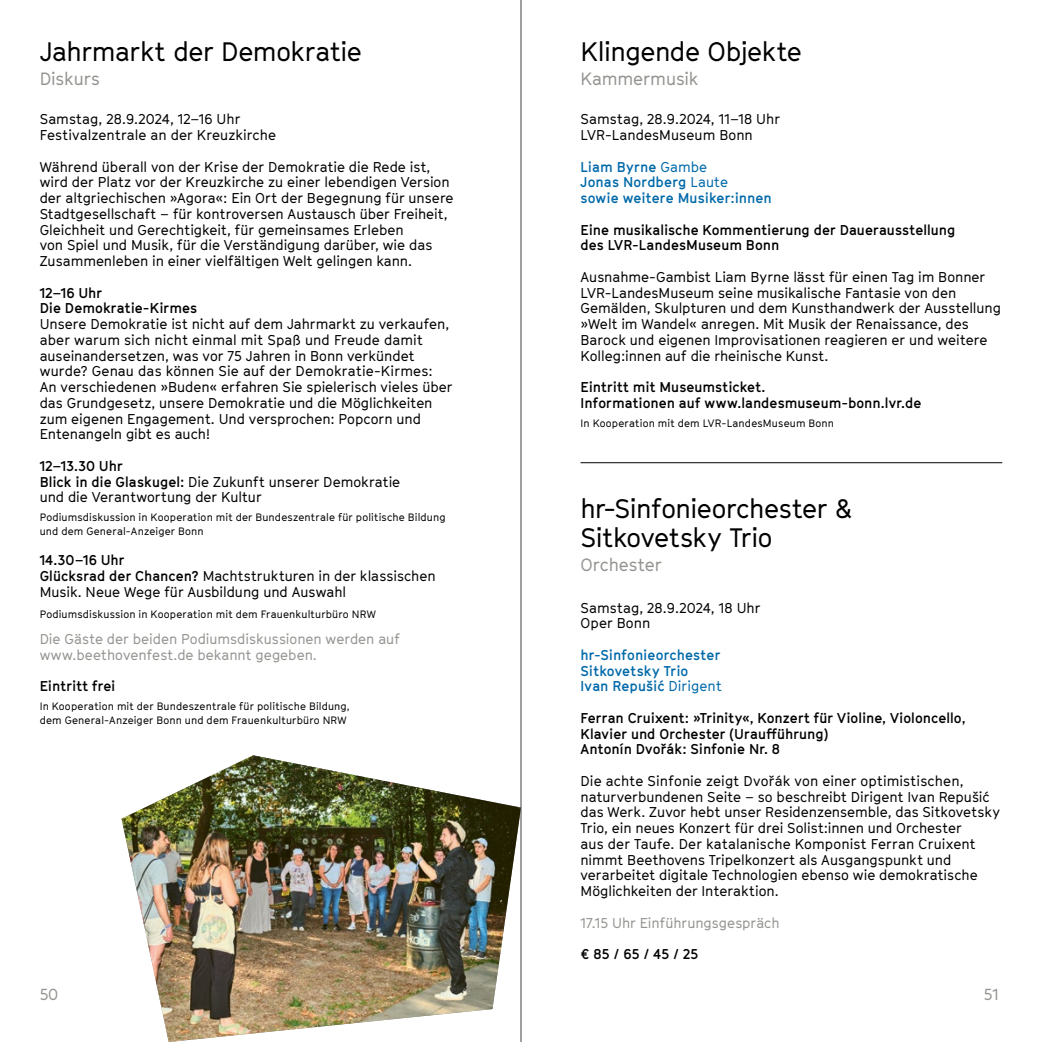
<style>
.page{position:relative;width:1042px;height:1042px;background:#fff}
.page>*{position:absolute;margin:0;border:0;box-sizing:border-box;transform-origin:0 0}
.Titel{font:26.25px/28.9px "GT Cinetype";letter-spacing:-.02em;color:#000}
.Untertitel{font:17.5px "GT Cinetype";letter-spacing:-.005em;color:#959490}
.t1{font:15.75px "GT Cinetype";color:#959490}
.Infos_2{font:14px/15.8px "GT Cinetype";color:#000}
.Infos{font:700 14px/15.8px "GT Cinetype";color:#000}
.Datum___Ort{font:14px/15.8px "GT Cinetype";letter-spacing:.005em;color:#000}
.Künstler_innnen{font:700 14px/15.8px "GT Cinetype";letter-spacing:.005em;color:#0069a9}
.Zusatz_Infos{font:14px/15.8px "GT Cinetype";letter-spacing:-.005em;color:#959490}
.Preis{font:700 14px/15.8px "GT Cinetype";letter-spacing:.005em;color:#000}
.Zusatz_klein{font:10.5px/14px "GT Cinetype";letter-spacing:.015em;color:#000}
.s1{font-weight:700}
.s2{font-weight:400}
</style>
<div class="page">
<hr style="left:580px;top:462px;width:422px;height:1px;background:#000">
<img style="left:122px;top:755px;width:399px;height:287px">
<hr style="left:521px;top:0;width:1px;height:1042px;background:#454343">
<p class="Titel" style="left:40px;top:37px;width:324px">Jahrmarkt der Demokratie</p>
<p class="Untertitel" style="left:40px;top:68px;width:62px">Diskurs</p>
<p class="Datum___Ort" style="left:40px;top:111px;width:238px">Samstag, 28.9.2024, 12–16 Uhr<br>Festivalzentrale an der Kreuzkirche</p>
<p class="Infos_2" style="left:40px;top:158px;width:415px">Während überall von der Krise der Demokratie die Rede ist, wird der Platz vor der Kreuzkirche zu einer lebendigen Version der altgriechischen »Agora«: Ein Ort der Begegnung für unsere Stadtgesellschaft – für kontroversen Austausch über Freiheit, Gleichheit und Gerechtigkeit, für gemeinsames Erleben<br>von Spiel und Musik, für die Verständigung darüber, wie das Zusammenleben in einer vielfältigen Welt gelingen kann.</p>
<p class="Infos_2" style="left:40px;top:284px;width:414px"><span class="s1">12–16 Uhr<br>Die Demokratie-Kirmes<br></span>Unsere Demokratie ist nicht auf dem Jahrmarkt zu verkaufen, aber warum sich nicht einmal mit Spaß und Freude damit auseinandersetzen, was vor 75 Jahren in Bonn verkündet wurde? Genau das können Sie auf der Demokratie-Kirmes:<br>An verschiedenen »Buden« erfahren Sie spielerisch vieles über das Grundgesetz, unsere Demokratie und die Möglichkeiten zum eigenen Engagement. Und versprochen: Popcorn und Entenangeln gibt es auch!</p>
<p class="Infos_2" style="left:40px;top:458px;width:362px"><span class="s1">12–13.30 Uhr<br>Blick in die Glaskugel:</span> Die Zukunft unserer Demokratie und die Verantwortung der Kultur</p>
<p class="Zusatz_klein" style="left:40px;top:510px;width:407px">Podiumsdiskussion in Kooperation mit der Bundeszentrale für politische Bildung und dem General-Anzeiger Bonn</p>
<p class="Infos_2" style="left:40px;top:552px;width:397px"><span class="s1">14.30–16 Uhr<br>Glücksrad der Chancen?</span> Machtstrukturen in der klassischen<br>Musik. Neue Wege für Ausbildung und Auswahl</p>
<p class="Zusatz_klein" style="left:40px;top:607px;width:338px">Podiumsdiskussion in Kooperation mit dem Frauenkulturbüro NRW</p>
<p class="Zusatz_Infos" style="left:40px;top:631px;width:362px">Die Gäste der beiden Podiumsdiskussionen werden auf www.beethovenfest.de bekannt gegeben.</p>
<p class="Preis" style="left:40px;top:678px;width:77px">Eintritt frei</p>
<p class="Zusatz_klein" style="left:40px;top:699px;width:312px">In Kooperation mit der Bundeszentrale für politische Bildung, dem General-Anzeiger Bonn und dem Frauenkulturbüro NRW</p>
<p class="Titel" style="left:580px;top:37px;width:223px">Klingende Objekte</p>
<p class="Untertitel" style="left:580px;top:68px;width:120px">Kammermusik</p>
<p class="Datum___Ort" style="left:580px;top:111px;width:201px">Samstag, 28.9.2024, 11–18 Uhr<br>LVR-LandesMuseum Bonn</p>
<p class="Künstler_innnen" style="left:580px;top:158px;width:193px">Liam Byrne <span class="s2">Gambe<br></span>Jonas Nordberg <span class="s2">Laute<br></span>sowie weitere Musiker:innen</p>
<p class="Infos" style="left:580px;top:221px;width:376px">Eine musikalische Kommentierung der Dauerausstellung des LVR-LandesMuseum Bonn</p>
<p class="Infos_2" style="left:580px;top:269px;width:422px">Ausnahme-Gambist Liam Byrne lässt für einen Tag im Bonner LVR-LandesMuseum seine musikalische Fantasie von den Gemälden, Skulpturen und dem Kunsthandwerk der Ausstellung »Welt im Wandel« anregen. Mit Musik der Renaissance, des Barock und eigenen Improvisationen reagieren er und weitere Kolleg:innen auf die rheinische Kunst.</p>
<p class="Preis" style="left:580px;top:379px;width:342px">Eintritt mit Museumsticket.<br>Informationen auf www.landesmuseum-bonn.lvr.de</p>
<p class="Zusatz_klein" style="left:580px;top:416px;width:255px">In Kooperation mit dem LVR-LandesMuseum Bonn</p>
<p class="Titel" style="left:580px;top:494px;width:273px">hr-Sinfonieorchester &amp;<br>Sitkovetsky Trio</p>
<p class="Untertitel" style="left:580px;top:554px;width:83px">Orchester</p>
<p class="Datum___Ort" style="left:580px;top:599px;width:181px">Samstag, 28.9.2024, 18 Uhr<br>Oper Bonn</p>
<p class="Künstler_innnen" style="left:580px;top:647px;width:143px">hr-Sinfonieorchester<br>Sitkovetsky Trio<br>Ivan Repušić <span class="s2">Dirigent</span></p>
<p class="Infos" style="left:580px;top:710px;width:386px">Ferran Cruixent: »Trinity«, Konzert für Violine, Violoncello,<br>Klavier und Orchester (Uraufführung)<br>Antonín Dvořák: Sinfonie Nr. 8</p>
<p class="Infos_2" style="left:580px;top:773px;width:421px">Die achte Sinfonie zeigt Dvořák von einer optimistischen, naturverbundenen Seite – so beschreibt Dirigent Ivan Repušić das Werk. Zuvor hebt unser Residenzensemble, das Sitkovetsky Trio, ein neues Konzert für drei Solist:innen und Orchester<br>aus der Taufe. Der katalanische Komponist Ferran Cruixent nimmt Beethovens Tripelkonzert als Ausgangspunkt und verarbeitet digitale Technologien ebenso wie demokratische Möglichkeiten der Interaktion.</p>
<p class="Zusatz_Infos" style="left:580px;top:914px;width:201px">17.15 Uhr Einführungsgespräch</p>
<p class="Preis" style="left:580px;top:946px;width:119px">€ 85 / 65 / 45 / 25</p>
<p class="t1" style="left:40px;top:985px;width:20px">50</p>
<p class="t1" style="left:983px;top:985px;width:17px">51</p>
</div>
